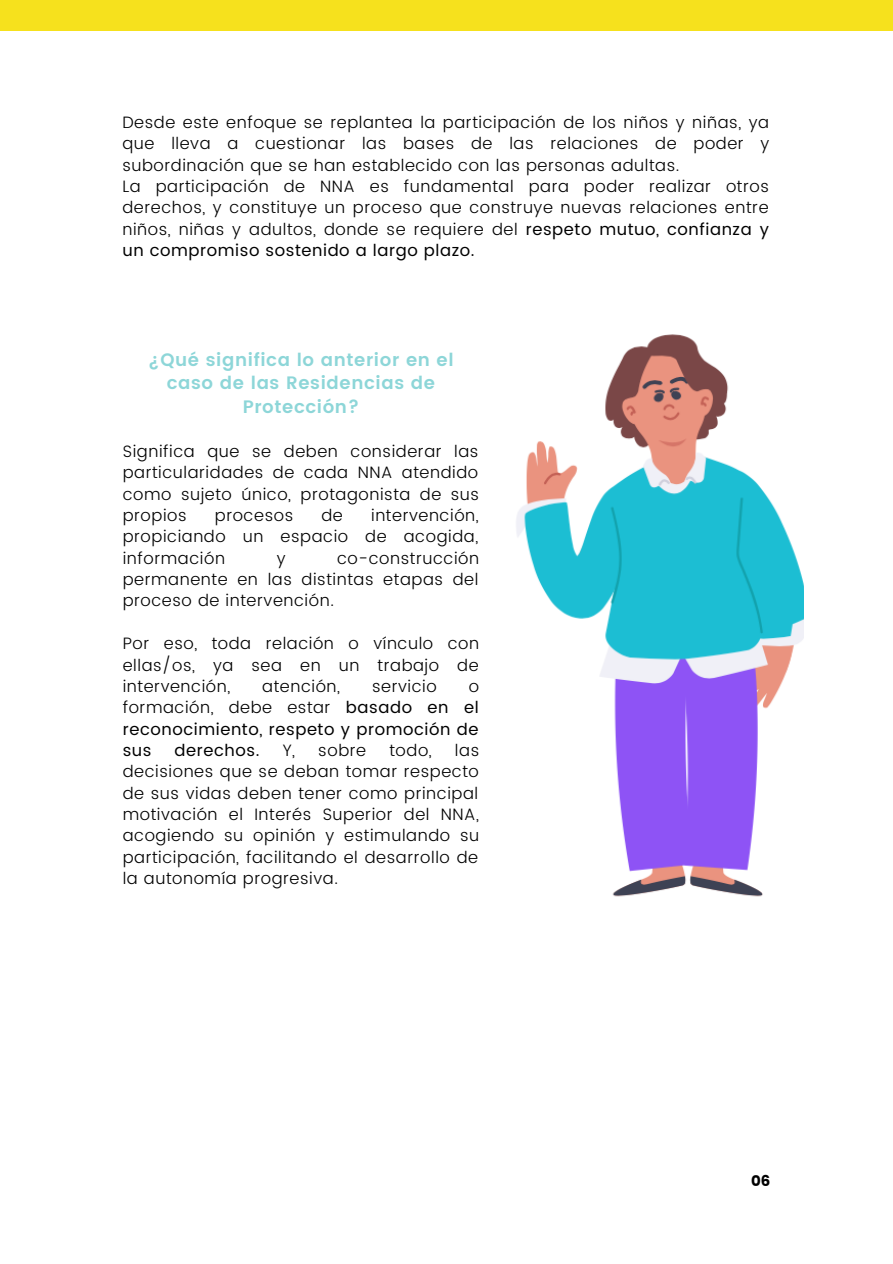
<style>
.page{position:relative;width:893px;height:1264px;background:#fff}
.page>*{position:absolute;margin:0;border:0;box-sizing:border-box;transform-origin:0 0}
.t1{font:600 18px/23.5px "Poppins";letter-spacing:.035em;color:#8dd6d8;text-align:center}
.t2{font:300 16.5px/21.3px "Poppins";letter-spacing:.035em;color:#000;text-align:justify}
.t3{font:16.5px/21.3px "Poppins";letter-spacing:.035em;color:#000;text-align:justify}
.t4{font:15px "Poppins";color:#000}
.s1{font-weight:400}
.s2{font-weight:300}
</style>
<div class="page">
<div style="left:0;top:0;width:892px;height:31px;background:#f6e11d"></div>
<img style="left:516px;top:334px;width:287px;height:563px">
<p class="t2" style="left:122px;top:112px;width:648px;text-align:left">Desde este enfoque se replantea la participación de los niños y niñas, ya que lleva a cuestionar las bases de las relaciones de poder y subordinación que se han establecido con las personas adultas.<br>La participación de NNA es fundamental para poder realizar otros derechos, y constituye un proceso que construye nuevas relaciones entre niños, niñas y adultos, donde se requiere del <span class="s1">respeto mutuo, confianza y un compromiso sostenido a largo plazo.</span></p>
<p class="t1" style="left:148px;top:348px;width:307px">¿Qué significa lo anterior en el caso de las Residencias de<br>Protección?</p>
<p class="t2" style="left:123px;top:440px;width:358px">Significa que se deben considerar las particularidades de cada NNA atendido como sujeto único, protagonista de sus propios</p>
<p class="t2" style="left:123px;top:504px;width:357px;text-indent:248px">intervención, propiciando un espacio de acogida, información</p>
<p class="t2" style="left:215px;top:504px;width:80px">procesos</p>
<p class="t2" style="left:321px;top:504px;width:23px">de</p>
<p class="t2" style="left:123px;top:547px;width:358px;text-indent:214px">co-construcción permanente en las distintas etapas del proceso de intervención.</p>
<p class="t2" style="left:123px;top:632px;width:358px">Por eso, toda relación o vínculo con ellas/os, ya sea en un trabajo de intervención,</p>
<p class="t2" style="left:277px;top:547px;width:10px">y</p>
<p class="t2" style="left:262px;top:675px;width:79px">atención,</p>
<p class="t2" style="left:372px;top:675px;width:66px">servicio</p>
<p class="t3" style="left:123px;top:675px;width:358px;text-indent:346px"><span class="s2">o formación, debe estar</span> basado en el reconocimiento, respeto y promoción de sus</p>
<p class="t2" style="left:123px;top:739px;width:358px;text-indent:332px">las decisiones que se deban tomar respecto de sus vidas deben tener como principal motivación el Interés Superior del NNA, acogiendo su opinión y estimulando su participación, facilitando el desarrollo de la autonomía progresiva.</p>
<p class="t3" style="left:174px;top:739px;width:86px">derechos.</p>
<p class="t2" style="left:283px;top:739px;width:14px">Y,</p>
<p class="t2" style="left:318px;top:739px;width:49px">sobre</p>
<p class="t2" style="left:389px;top:739px;width:44px">todo,</p>
<p class="t4" style="left:751px;top:1172px;width:21px">06</p>
</div>
